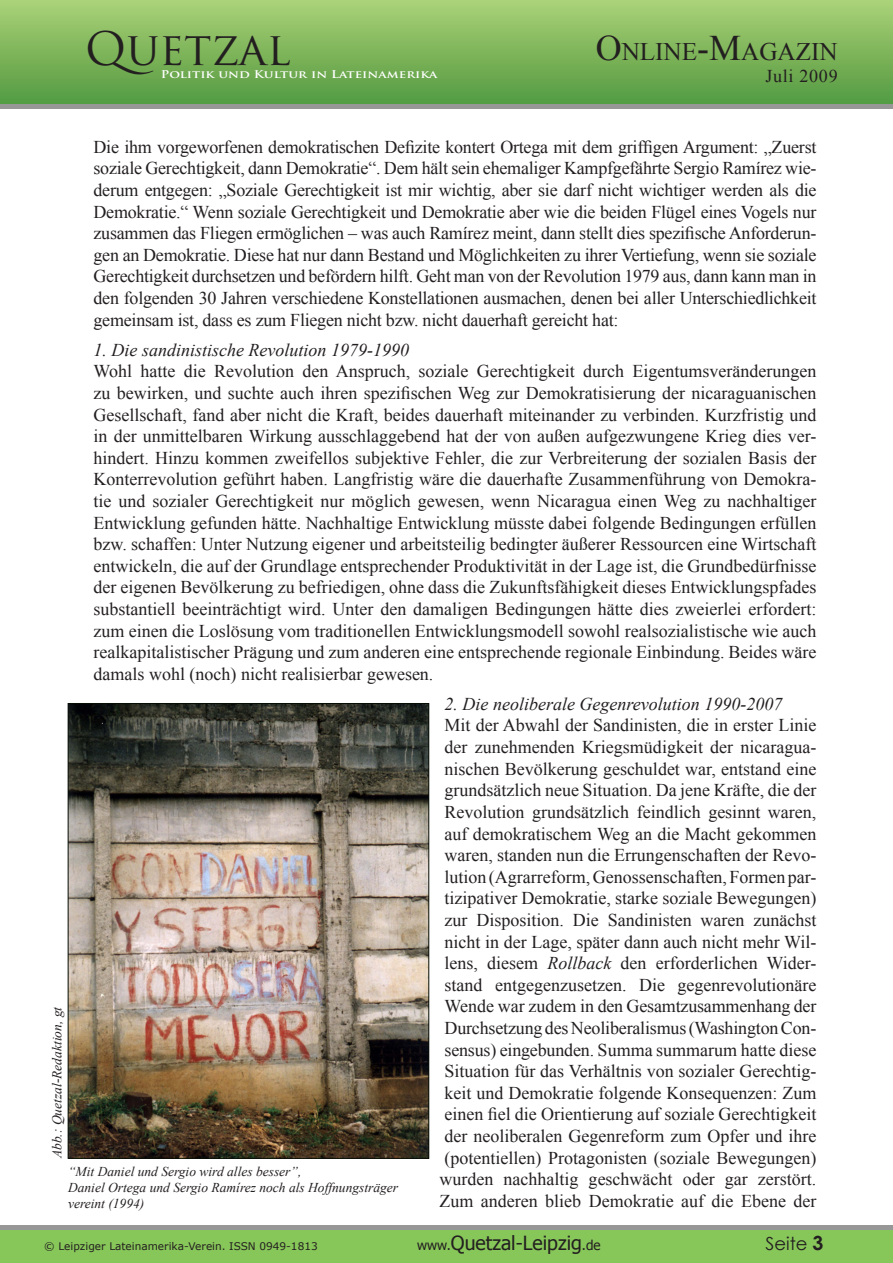
<style>
.page{position:relative;width:893px;height:1263px;background:#fff}
.page>*{position:absolute;margin:0;border:0;box-sizing:border-box;transform-origin:0 0}
.t1{font:45px "Trajan Pro";color:#231f20}
.t2{font:25.2px "Times New Roman";color:#231f20}
.t3{font:19.5px "Tahoma";color:#231f20}
.t4{font:18px/21.6px "Times New Roman";color:#231f20;text-align:justify}
.t5{font:italic 18px "Times New Roman";color:#231f20}
.t6{font:18px "Times New Roman";letter-spacing:.04em;color:#231f20}
.t7{font:18px "Century Gothic";color:#231f20}
.Bildunterschrift{font:italic 13.5px/16.2px "Times New Roman";color:#231f20}
.t8{font:10.5px "Verdana";color:#231f20}
.t9{font:700 10.5px "Trajan Pro";color:#fff;scale:1.24 1}
.s1{font-size:36px}
.s2{font-style:italic}
.s3{font-size:13.5px}
</style>
<div class="page">
<div style="left:0;top:1px;width:893px;height:103px;background:linear-gradient(to bottom,#aad177,#539a41)"></div>
<div style="left:0;top:104px;width:893px;height:5px;background:#979797"></div>
<hr style="left:0;top:1225px;width:893px;height:4px;background:#979797">
<div style="left:0;top:1230px;width:893px;height:33px;background:#87c659"></div>
<img style="left:70px;top:705px;width:357px;height:451px">
<h1 class="t1" style="left:85px;top:20px;width:207px">QUETZAL</h1>
<p class="t9" style="left:161px;top:68px;width:225px">Politik und Kultur in Lateinamerika</p>
<h2 class="t2" style="left:596px;top:35px;width:244px"><span class="s1">O</span>nline<span class="s1">-M</span>agazin</h2>
<p class="t6" style="left:765px;top:64px;width:74px">Juli 2009</p>
<p class="t4" style="left:94px;top:136px;width:724px">Die ihm vorgeworfenen demokratischen Defizite kontert Ortega mit dem griffigen Argument: „Zuerst soziale Gerechtigkeit, dann Demokratie“. Dem hält sein ehemaliger Kampfgefährte Sergio Ramírez wie&shy;derum entgegen: „Soziale Gerechtigkeit ist mir wichtig, aber sie darf nicht wichtiger werden als die Demokratie.“ Wenn soziale Gerechtigkeit und Demokratie aber wie die beiden Flügel eines Vogels nur zusammen das Fliegen ermöglichen – was auch Ramírez meint, dann stellt dies spezifische Anforderun&shy;gen an Demokratie. Diese hat nur dann Bestand und Möglichkeiten zu ihrer Vertiefung, wenn sie soziale Gerechtigkeit durchsetzen und befördern hilft. Geht man von der Revolution 1979 aus, dann kann man in den folgenden 30 Jahren verschiedene Konstellationen ausmachen, denen bei aller Unterschiedlichkeit gemeinsam ist, dass es zum Fliegen nicht bzw. nicht dauerhaft gereicht hat:</p>
<p class="t5" style="left:94px;top:337px;width:317px">1. Die sandinistische Revolution 1979-1990</p>
<p class="t4" style="left:94px;top:360px;width:724px">Wohl hatte die Revolution den Anspruch, soziale Gerechtigkeit durch Eigentumsveränderungen zu bewirken, und suchte auch ihren spezifischen Weg zur Demokratisierung der nicaraguanischen Gesellschaft, fand aber nicht die Kraft, beides dauerhaft miteinander zu verbinden. Kurzfristig und in der unmittelbaren Wirkung ausschlaggebend hat der von außen aufgezwungene Krieg dies ver&shy;hindert. Hinzu kommen zweifellos subjektive Fehler, die zur Verbreiterung der sozialen Basis der Konterrevolution geführt haben. Langfristig wäre die dauerhafte Zusammenführung von Demokra&shy;tie und sozialer Gerechtigkeit nur möglich gewesen, wenn Nicaragua einen Weg zu nachhaltiger Entwicklung gefunden hätte. Nachhaltige Entwicklung müsste dabei folgende Bedingungen erfüllen bzw. schaffen: Unter Nutzung eigener und arbeitsteilig bedingter äußerer Ressourcen eine Wirtschaft entwickeln, die auf der Grundlage entsprechender Produktivität in der Lage ist, die Grundbedürfnisse der eigenen Bevölkerung zu befriedigen, ohne dass die Zukunftsfähigkeit dieses Entwicklungspfades substantiell beeinträchtigt wird. Unter den damaligen Bedingungen hätte dies zweierlei erfordert: zum einen die Loslösung vom traditionellen Entwicklungsmodell sowohl realsozialistische wie auch realkapitalistischer Prägung und zum anderen eine entsprechende regionale Einbindung. Beides wäre damals wohl (noch) nicht realisierbar gewesen.</p>
<p class="t5" style="left:444px;top:691px;width:339px">2. Die neoliberale Gegenrevolution 1990-2007</p>
<p class="t4" style="left:439px;top:714px;width:379px">Mit der Abwahl der Sandinisten, die in erster Linie der zunehmenden Kriegsmüdigkeit der nicaragua&shy;nischen Bevölkerung geschuldet war, entstand eine grundsätzlich neue Situation. Da jene Kräfte, die der Revolution grundsätzlich feindlich gesinnt waren, auf demokratischem Weg an die Macht gekommen waren, standen nun die Errungenschaften der Revo&shy;lution (Agrarreform, Genossenschaften, Formen par&shy;tizipativer Demokratie, starke soziale Bewegungen) zur Disposition. Die Sandinisten waren zunächst nicht in der Lage, später dann auch nicht mehr Wil&shy;lens, diesem <span class="s2">Rollback</span> den erforderlichen Wider&shy;stand entgegenzusetzen. Die gegenrevolutionäre Wende war zudem in den Gesamtzusammenhang der Durchsetzung des Neoliberalismus (Washington Con&shy;sensus) eingebunden. Summa summarum hatte diese Situation für das Verhältnis von sozialer Gerechtig&shy;keit und Demokratie folgende Konsequenzen: Zum einen fiel die Orientierung auf soziale Gerechtigkeit der neoliberalen Gegenreform zum Opfer und ihre (potentiellen) Protagonisten (soziale Bewegungen) wurden nachhaltig geschwächt oder gar zerstört.<br>Zum anderen blieb Demokratie auf die Ebene der</p>
<p class="Bildunterschrift" style="left:48px;top:1158px;width:153px;rotate:-90deg">Abb.: Quetzal-Redaktion, gt</p>
<p class="Bildunterschrift" style="left:68px;top:1163px;width:235px">“Mit Daniel und Sergio wird alles besser”,</p>
<p class="Bildunterschrift" style="left:68px;top:1179px;width:332px">Daniel Ortega und Sergio Ramírez noch als Hoffnungsträger vereint (1994)</p>
<p class="t8" style="left:44px;top:1239px;width:275px">© Leipziger Lateinamerika-Verein. ISSN 0949-1813</p>
<p class="t3" style="left:417px;top:1230px;width:185px"><span class="s3">www.</span>Quetzal-Leipzig<span class="s3">.de</span></p>
<p class="t7" style="left:766px;top:1231px;width:44px">Seite</p>
</div>
